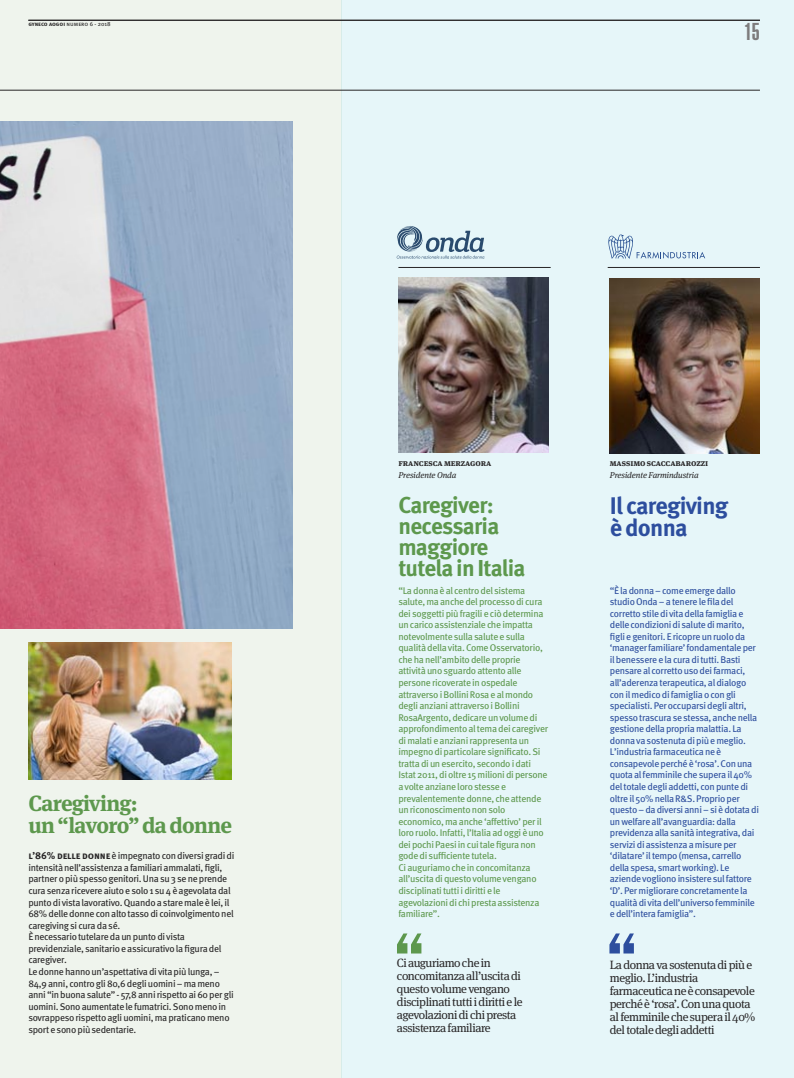
<style>
.page{position:relative;width:794px;height:1078px;background:#fff}
.page>*{position:absolute;margin:0;border:0;box-sizing:border-box;transform-origin:0 0}
.t1{font:700 24px/22px "Meta Pro";color:#2d4e9e}
.t2{font:900 extra-condensed 24px "Helvetica";color:#7d7c7d}
.t3{font:700 23px/21px "Meta Pro";letter-spacing:-.03em;color:#5d984d}
.t4{font:700 22px/22px "Meta Serif OT";color:#5d984d}
.t5{font:12px/13px "Meta Serif OT";letter-spacing:-.035em;color:#272526}
.t6{font:9.7px/11.6px "Meta Pro";letter-spacing:-.03em;color:#2d4e9e}
.t7{font:9.7px/11.6px "Meta Pro";letter-spacing:-.03em;color:#5d984d}
.t8{font:9.7px/11.5px "Meta Pro";letter-spacing:-.03em;color:#272526}
.t9{font:700 8.5px "Meta Serif OT";letter-spacing:-.01em;color:#272526}
.t10{font:italic 8.5px "Meta Serif OT";letter-spacing:-.01em;color:#272526}
.t11{font:6px "Meta Pro";color:#272526}
.s1{font-weight:700}
.s2{font-weight:700;font-size:10px}
</style>
<div class="page">
<div style="left:0;top:0;width:341px;height:1077px;background:#eff4ed"></div>
<div style="left:341px;top:0;width:453px;height:1077px;background:#e6f6f9"></div>
<hr style="left:28px;top:20px;width:732px;height:1px;background:#272526">
<svg style="left:609px;top:933px;width:25px;height:20px"></svg>
<svg style="left:397px;top:933px;width:24px;height:20px"></svg>
<svg style="left:397px;top:226px;width:87px;height:32px"></svg>
<svg style="left:608px;top:234px;width:97px;height:25px"></svg>
<img style="left:610px;top:278px;width:150px;height:175px">
<img style="left:398px;top:277px;width:150px;height:175px">
<hr style="left:398px;top:267px;width:152px;height:1px;background:#272526">
<hr style="left:607px;top:267px;width:153px;height:1px;background:#272526">
<hr style="left:0;top:90px;width:760px;height:1px;background:#272526">
<img style="left:0;top:122px;width:293px;height:506px">
<img style="left:28px;top:642px;width:203px;height:137px">
<p class="t11" style="left:28px;top:22px;width:84px"><span class="s1">gyneco aogoi</span> numero 6 - 2018</p>
<h1 class="t2" style="left:744px;top:23px;width:17px">15</h1>
<h3 class="t4" style="left:28px;top:793px;width:205px">Caregiving:<br>un “lavoro” da donne</h3>
<p class="t8" style="left:28px;top:850px;width:208px"><span class="s2">l’86% delle donne</span> è impegnato con diversi gradi di intensità nell’assistenza a familiari ammalati, figli, partner o più spesso genitori. Una su 3 se ne prende cura senza ricevere aiuto e solo 1 su 4 è agevolata dal punto di vista lavorativo. Quando a stare male è lei, il 68% delle donne con alto tasso di coinvolgimento nel caregiving si cura da sé.<br>È necessario tutelare da un punto di vista previdenziale, sanitario e assicurativo la figura del caregiver.<br>Le donne hanno un’aspettativa di vita più lunga, – 84,9 anni, contro gli 80,6 degli uomini –ma meno anni “in buona salute” - 57,8 anni rispetto ai 60 per gli uomini. Sono aumentate le fumatrici. Sono meno in sovrappeso rispetto agli uomini, ma praticano meno sport e sono più sedentarie.</p>
<p class="t9" style="left:398px;top:460px;width:94px">francesca merzagora</p>
<p class="t10" style="left:398px;top:471px;width:60px">Presidente Onda</p>
<h2 class="t3" style="left:398px;top:496px;width:129px">Caregiver: necessaria maggiore tutela in Italia</h2>
<p class="t9" style="left:610px;top:460px;width:100px">massimo scaccabarozzi</p>
<p class="t10" style="left:610px;top:471px;width:90px">Presidente Farmindustria</p>
<h1 class="t1" style="left:610px;top:496px;width:120px">Il caregiving è donna</h1>
<p class="t7" style="left:398px;top:585px;width:151px">“La donna è al centro del sistema salute, ma anche del processo di cura dei soggetti più fragili e ciò determina un carico assistenziale che impatta notevolmente sulla salute e sulla qualità della vita. Come Osservatorio, che ha nell’ambito delle proprie attività uno sguardo attento alle persone ricoverate in ospedale attraverso i Bollini Rosa e al mondo degli anziani attraverso i Bollini RosaArgento, dedicare un volume di approfondimento al tema dei caregiver di malati e anziani rappresenta un impegno di particolare significato. Si tratta di un esercito, secondo i dati Istat 2011, di oltre 15 milioni di persone a volte anziane loro stesse e prevalentemente donne, che attende un riconoscimento non solo economico, ma anche ‘affettivo’ per il loro ruolo. Infatti, l’Italia ad oggi è uno dei pochi Paesi in cui tale figura non gode di sufficiente tutela.<br>Ci auguriamo che in concomitanza all’uscita di questo volume vengano disciplinati tutti i diritti e le agevolazioni di chi presta assistenza familiare”.</p>
<p class="t6" style="left:610px;top:585px;width:151px">“È la donna –come emerge dallo studio Onda –a tenere le fila del corretto stile di vita della famiglia e delle condizioni di salute di marito, figli e genitori. E ricopre un ruolo da ‘manager familiare’ fondamentale per il benessere e la cura di tutti. Basti pensare al corretto uso dei farmaci, all’aderenza terapeutica, al dialogo con il medico di famiglia o con gli specialisti. Per occuparsi degli altri, spesso trascura se stessa, anche nella gestione della propria malattia. La donna va sostenuta di più e meglio.<br>L’industria farmaceutica ne è consapevole perché è ‘rosa’. Con una quota al femminile che supera il 40% del totale degli addetti, con punte di oltre il 50% nella R&amp;S. Proprio per questo –da diversi anni –si è dotata di un welfare all’avanguardia: dalla previdenza alla sanità integrativa, dai servizi di assistenza a misure per ‘dilatare’ il tempo (mensa, carrello della spesa, smart working). Le aziende vogliono insistere sul fattore ‘D’. Per migliorare concretamente la qualità di vita dell’universo femminile e dell’intera famiglia”.</p>
<p class="t5" style="left:397px;top:956px;width:127px">Ci auguriamo che in concomitanza all’uscita di questo volume vengano disciplinati tutti i diritti e le agevolazioni di chi presta assistenza familiare</p>
<p class="t5" style="left:610px;top:958px;width:147px">La donna va sostenuta di più e meglio. L’industria farmaceutica ne è consapevole perché è ‘rosa’. Con una quota al femminile che supera il 40% del totale degli addetti</p>
</div>
